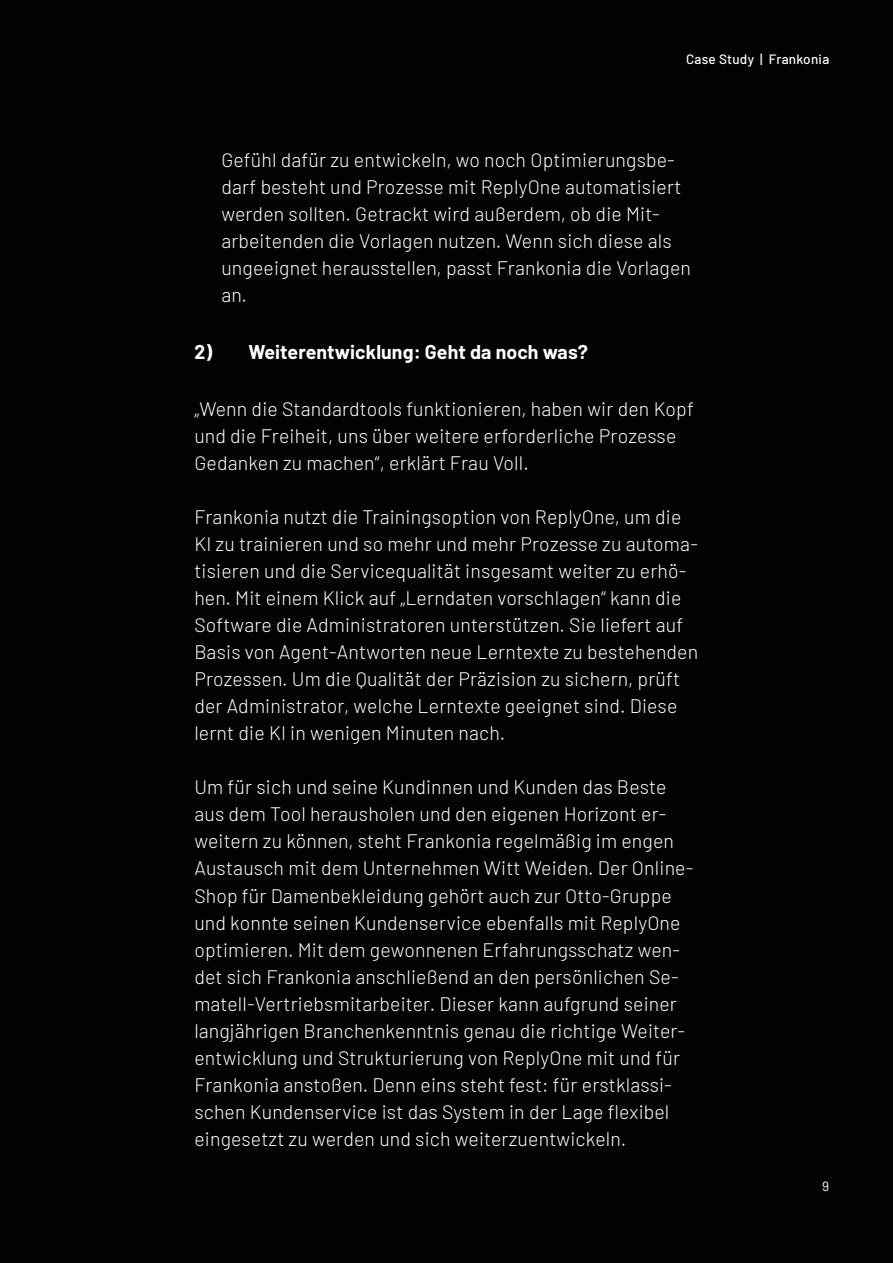
<style>
.page{position:relative;width:893px;height:1263px;background:#010202}
.page>*{position:absolute;margin:0;border:0;box-sizing:border-box;transform-origin:0 0}
.t1{font:300 19.5px/27px "Barlow";letter-spacing:.01em;color:#fff}
.t2{font:700 19.5px "Barlow";letter-spacing:.005em;color:#fff}
.t3{font:500 13.5px "Barlow";letter-spacing:.02em;color:#fff}
.t4{font:13.5px "Barlow";color:#fff}
</style>
<div class="page">
<p class="t3" style="left:686px;top:49px;width:145px">Case Study | Frankonia</p>
<p class="t1" style="left:221px;top:145px;width:471px">Gefühl dafür zu entwickeln, wo noch Optimierungsbe&shy;darf besteht und Prozesse mit ReplyOne automatisiert werden sollten. Getrackt wird außerdem, ob die Mit&shy;arbeitenden die Vorlagen nutzen. Wenn sich diese als ungeeignet herausstellen, passt Frankonia die Vorlagen an.</p>
<p class="t2" style="left:194px;top:338px;width:395px">2) Weiterentwicklung: Geht da noch was?</p>
<p class="t1" style="left:194px;top:394px;width:501px">„Wenn die Standardtools funktionieren, haben wir den Kopf und die Freiheit, uns über weitere erforderliche Prozesse<br>Gedanken zu machen“, erklärt Frau Voll.</p>
<p class="t1" style="left:194px;top:502px;width:505px">Frankonia nutzt die Trainingsoption von ReplyOne, um die KI zu trainieren und so mehr und mehr Prozesse zu automa&shy;tisieren und die Servicequalität insgesamt weiter zu erhö&shy;hen. Mit einem Klick auf „Lerndaten vorschlagen“ kann die Software die Administratoren unterstützen. Sie liefert auf Basis von Agent-Antworten neue Lerntexte zu bestehenden Prozessen. Um die Qualität der Präzision zu sichern, prüft der Administrator, welche Lerntexte geeignet sind. Diese lernt die KI in wenigen Minuten nach.</p>
<p class="t1" style="left:194px;top:772px;width:500px">Um für sich und seine Kundinnen und Kunden das Beste aus dem Tool herausholen und den eigenen Horizont er&shy;weitern zu können, steht Frankonia regelmäßig im engen Austausch mit dem Unternehmen Witt Weiden. Der Online-Shop für Damenbekleidung gehört auch zur Otto-Gruppe und konnte seinen Kundenservice ebenfalls mit ReplyOne optimieren. Mit dem gewonnenen Erfahrungsschatz wen&shy;det sich Frankonia anschließend an den persönlichen Se&shy;matell-Vertriebsmitarbeiter. Dieser kann aufgrund seiner langjährigen Branchenkenntnis genau die richtige Weiter&shy;entwicklung und Strukturierung von ReplyOne mit und für Frankonia anstoßen. Denn eins steht fest: für erstklassi&shy;schen Kundenservice ist das System in der Lage flexibel eingesetzt zu werden und sich weiterzuentwickeln.</p>
<p class="t4" style="left:822px;top:1177px;width:9px">9</p>
</div>
